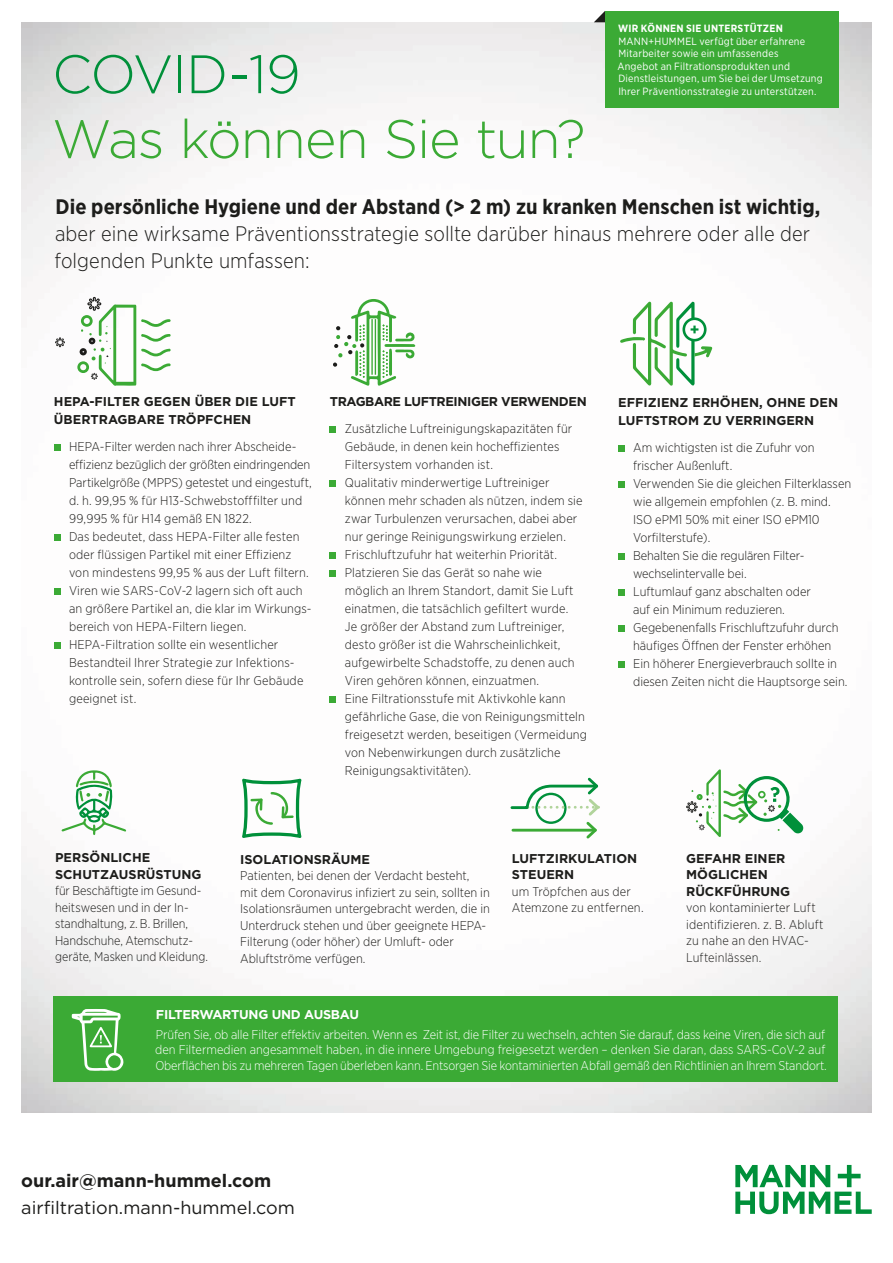
<style>
.page{position:relative;width:893px;height:1263px;background:#fff}
.page>*{position:absolute;margin:0;border:0;box-sizing:border-box;transform-origin:0 0}
.t1{font:300 54px "Gotham";letter-spacing:-.025em;color:#3baa35}
.t2{font:300 54px "Gotham";letter-spacing:-.025em;color:#00903a}
.t3{font:300 21px/27px "Gotham Narrow";letter-spacing:.005em;color:#1d1d1b}
.t4{font:700 21px "Gotham Narrow";letter-spacing:.005em;color:#1d1d1b}
.t5{font:18px "Gotham";color:#1d1d1b}
.t6{font:700 18px "Gotham";color:#1d1d1b}
.t7{font:300 12.75px/18px "Gotham Narrow";letter-spacing:.005em;color:#1d1d1b}
.t8{font:300 12.75px/15.3px "Gotham Narrow";letter-spacing:-.01em;color:#fff}
.t9{font:700 12.75px/16.5px "Gotham";color:#1d1d1b}
.t10{font:700 12.75px "Gotham";letter-spacing:-.03em;color:#1d1d1b}
.t11{font:700 12.75px "Gotham";letter-spacing:-.02em;color:#fff}
.t12{font:10.5px/12.6px "Gotham Narrow";letter-spacing:.02em;color:#fff}
.t13{font:700 10.5px "Gotham Narrow";letter-spacing:.025em;color:#fff}
</style>
<div class="page">
<img style="left:21px;top:22px;width:851px;height:1090px">
<div style="left:53px;top:996px;width:785px;height:86px;background:#3baa35"></div>
<svg style="left:240px;top:777px;width:63px;height:63px"></svg>
<svg style="left:62px;top:770px;width:64px;height:65px"></svg>
<svg style="left:333px;top:298px;width:82px;height:88px"></svg>
<svg style="left:72px;top:1009px;width:52px;height:62px"></svg>
<svg style="left:620px;top:301px;width:92px;height:85px"></svg>
<svg style="left:77px;top:297px;width:94px;height:89px"></svg>
<svg style="left:686px;top:769px;width:118px;height:68px"></svg>
<svg style="left:594px;top:11px;width:11px;height:11px"></svg>
<svg style="left:330px;top:427px;width:6px;height:6px"></svg>
<svg style="left:330px;top:481px;width:6px;height:6px"></svg>
<svg style="left:330px;top:553px;width:6px;height:6px"></svg>
<svg style="left:330px;top:571px;width:6px;height:6px"></svg>
<svg style="left:330px;top:697px;width:6px;height:6px"></svg>
<svg style="left:54px;top:445px;width:6px;height:6px"></svg>
<svg style="left:54px;top:535px;width:6px;height:6px"></svg>
<svg style="left:54px;top:589px;width:6px;height:6px"></svg>
<svg style="left:54px;top:643px;width:6px;height:6px"></svg>
<svg style="left:618px;top:446px;width:6px;height:6px"></svg>
<svg style="left:618px;top:482px;width:6px;height:6px"></svg>
<svg style="left:618px;top:554px;width:6px;height:6px"></svg>
<svg style="left:618px;top:590px;width:6px;height:6px"></svg>
<svg style="left:618px;top:626px;width:6px;height:6px"></svg>
<svg style="left:618px;top:662px;width:6px;height:6px"></svg>
<svg style="left:55px;top:337px;width:10px;height:10px"></svg>
<div style="left:605px;top:11px;width:233px;height:97px;background:#3baa35"></div>
<svg style="left:509px;top:775px;width:93px;height:66px"></svg>
<svg style="left:735px;top:1165px;width:137px;height:49px"></svg>
<h1 class="t2" style="left:52px;top:40px;width:250px">COVID-19</h1>
<h1 class="t1" style="left:52px;top:105px;width:535px">Was können Sie tun?</h1>
<p class="t13" style="left:618px;top:22px;width:166px">WIR KÖNNEN SIE UNTERSTÜTZEN</p>
<p class="t12" style="left:617px;top:34px;width:207px">MANN+HUMMEL verfügt über erfahrene Mitarbeiter sowie ein umfassendes<br>Angebot an Filtrationsprodukten und Dienstleistungen, um Sie bei der Umsetzung Ihrer Präventionsstrategie zu unterstützen.</p>
<h2 class="t4" style="left:56px;top:193px;width:766px">Die persönliche Hygiene und der Abstand (&gt; 2 m) zu kranken Menschen ist wichtig,</h2>
<h2 class="t3" style="left:55px;top:220px;width:757px">aber eine wirksame Präventionsstrategie sollte darüber hinaus mehrere oder alle der folgenden Punkte umfassen:</h2>
<p class="t9" style="left:54px;top:393px;width:243px;line-height:18px">HEPA-FILTER GEGEN ÜBER DIE LUFT<br>ÜBERTRAGBARE TRÖPFCHEN</p>
<p class="t7" style="left:69px;top:437px;width:244px">HEPA-Filter werden nach ihrer Abscheide&shy;effizienz bezüglich der größten eindringenden Partikelgröße (MPPS) getestet und eingestuft, d. h. 99,95 % für H13-Schwebstofffilter und 99,995 % für H14 gemäß EN 1822.<br>Das bedeutet, dass HEPA-Filter alle festen oder flüssigen Partikel mit einer Effizienz von mindestens 99,95 % aus der Luft filtern.<br>Viren wie SARS-CoV-2 lagern sich oft auch an größere Partikel an, die klar im Wirkungs&shy;bereich von HEPA-Filtern liegen.<br>HEPA-Filtration sollte ein wesentlicher Bestandteil Ihrer Strategie zur Infektions&shy;kontrolle sein, sofern diese für Ihr Gebäude geeignet ist.</p>
<p class="t10" style="left:330px;top:393px;width:258px">TRAGBARE LUFTREINIGER VERWENDEN</p>
<p class="t7" style="left:345px;top:419px;width:244px">Zusätzliche Luftreinigungskapazitäten für Gebäude, in denen kein hocheffizientes Filtersystem vorhanden ist.<br>Qualitativ minderwertige Luftreiniger können mehr schaden als nützen, indem sie zwar Turbulenzen verursachen, dabei aber nur geringe Reinigungswirkung erzielen.<br>Frischluftzufuhr hat weiterhin Priorität.<br>Platzieren Sie das Gerät so nahe wie möglich an Ihrem Standort, damit Sie Luft einatmen, die tatsächlich gefiltert wurde.<br>Je größer der Abstand zum Luftreiniger, desto größer ist die Wahrscheinlichkeit, aufgewirbelte Schadstoffe, zu denen auch Viren gehören können, einzuatmen.<br>Eine Filtrationsstufe mit Aktivkohle kann gefährliche Gase, die von Reinigungsmitteln freigesetzt werden, beseitigen (Vermeidung von Nebenwirkungen durch zusätzliche Reinigungsaktivitäten).</p>
<p class="t9" style="left:618px;top:394px;width:221px;line-height:18px">EFFIZIENZ ERHÖHEN, OHNE DEN<br>LUFTSTROM ZU VERRINGERN</p>
<p class="t7" style="left:633px;top:438px;width:220px">Am wichtigsten ist die Zufuhr von frischer Außenluft.<br>Verwenden Sie die gleichen Filterklassen wie allgemein empfohlen (z. B. mind.<br>ISO ePM1 50% mit einer ISO ePM10<br>Vorfilterstufe).<br>Behalten Sie die regulären Filter&shy;wechselintervalle bei.<br>Luftumlauf ganz abschalten oder<br>auf ein Minimum reduzieren.<br>Gegebenenfalls Frischluftzufuhr durch häufiges Öffnen der Fenster erhöhen<br>Ein höherer Energieverbrauch sollte in diesen Zeiten nicht die Hauptsorge sein.</p>
<p class="t9" style="left:55px;top:849px;width:148px">PERSÖNLICHE<br>SCHUTZAUSRÜSTUNG</p>
<p class="t7" style="left:55px;top:882px;width:155px;line-height:16.5px">für Beschäftigte im Gesund&shy;heitswesen und in der In&shy;standhaltung, z. B. Brillen,<br>Handschuhe, Atemschutz&shy;geräte, Masken und Kleidung.</p>
<p class="t9" style="left:240px;top:851px;width:131px">ISOLATIONSRÄUME</p>
<p class="t7" style="left:240px;top:867px;width:251px;line-height:16.5px">Patienten, bei denen der Verdacht besteht, mit dem Coronavirus infiziert zu sein, sollten in Isolationsräumen untergebracht werden, die in Unterdruck stehen und über geeignete HEPA-Filterung (oder höher) der Umluft- oder Abluftströme verfügen.</p>
<p class="t9" style="left:512px;top:850px;width:127px">LUFTZIRKULATION<br>STEUERN</p>
<p class="t7" style="left:512px;top:883px;width:133px;line-height:16.5px">um Tröpfchen aus der<br>Atemzone zu entfernen.</p>
<p class="t9" style="left:686px;top:850px;width:106px">GEFAHR EINER<br>MÖGLICHEN<br>RÜCKFÜHRUNG</p>
<p class="t7" style="left:686px;top:899px;width:139px;line-height:16.5px">von kontaminierter Luft identifizieren. z. B. Abluft zu nahe an den HVAC-<br>Lufteinlässen.</p>
<p class="t11" style="left:156px;top:1006px;width:205px">FILTERWARTUNG UND AUSBAU</p>
<p class="t8" style="left:155px;top:1026px;width:673px">Prüfen Sie, ob alle Filter effektiv arbeiten. Wenn es Zeit ist, die Filter zu wechseln, achten Sie darauf, dass keine Viren, die sich auf den Filtermedien angesammelt haben, in die innere Umgebung freigesetzt werden – denken Sie daran, dass SARS-CoV-2 auf<br>Oberflächen bis zu mehreren Tagen überleben kann. Entsorgen Sie kontaminierten Abfall gemäß den Richtlinien an Ihrem Standort.</p>
<h3 class="t6" style="left:21px;top:1169px;width:251px">our.air@mann-hummel.com</h3>
<h3 class="t5" style="left:21px;top:1196px;width:275px">airfiltration.mann-hummel.com</h3>
</div>
